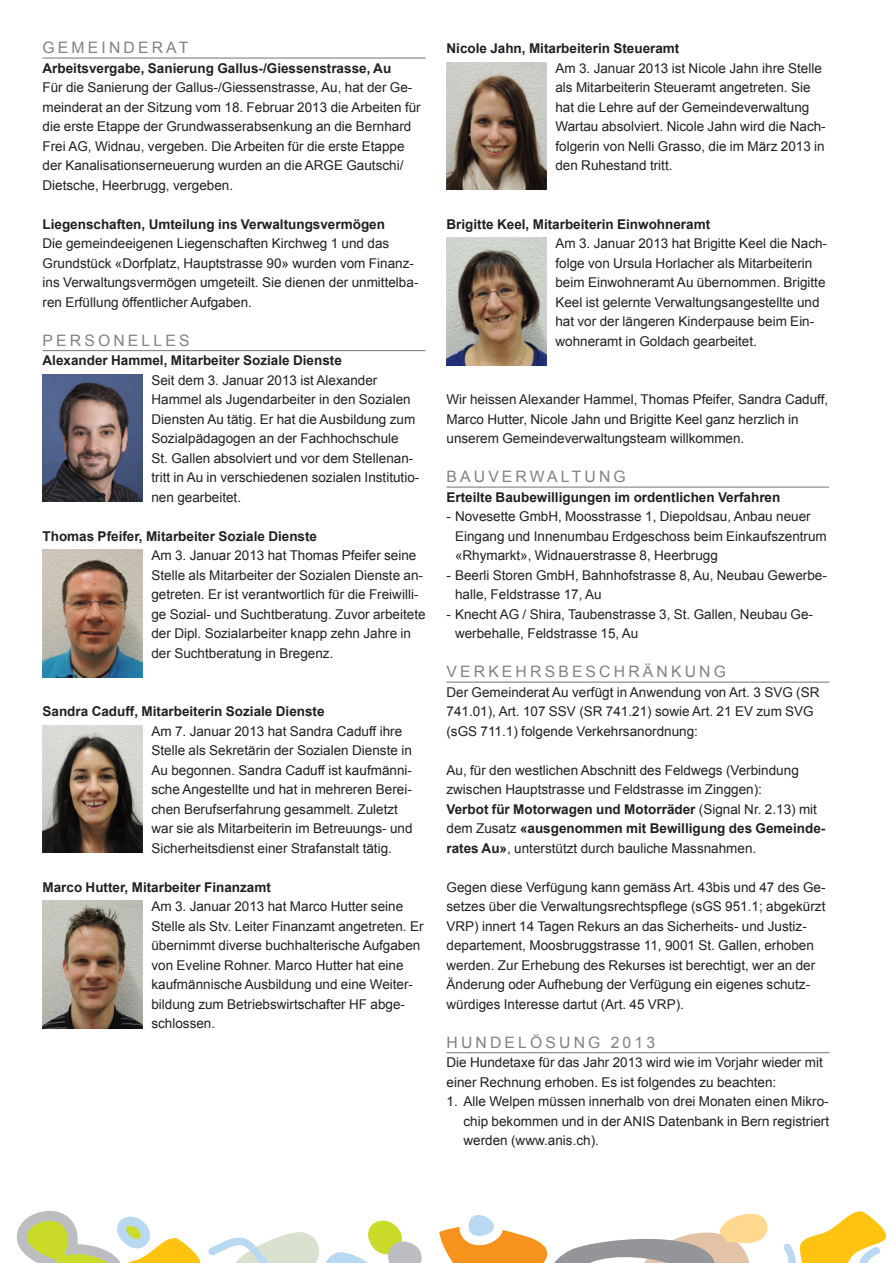
<style>
.page{position:relative;width:893px;height:1263px;background:#fff}
.page>*{position:absolute;margin:0;border:0;box-sizing:border-box;transform-origin:0 0}
.Rubrikentitel{font:15.75px "Arial";letter-spacing:.2em;color:#808285}
.Grundtext{font:13.5px/19.5px "Arial";color:#231f20}
.Grundtext_Auszeichnu{font:700 13.5px "Arial";color:#231f20}
.Grundtext-2{font:700 13.5px/19.5px "Arial";color:#231f20}
.s1{font-weight:400}
</style>
<div class="page">
<svg style="left:16px;top:1211px;width:185px;height:52px"></svg>
<svg style="left:208px;top:1220px;width:214px;height:43px"></svg>
<svg style="left:439px;top:1211px;width:448px;height:52px"></svg>
<hr style="left:43px;top:57px;width:383px;height:2px;background:#808285">
<hr style="left:43px;top:350px;width:383px;height:1px;background:#808285">
<hr style="left:446px;top:486px;width:383px;height:2px;background:#808285">
<hr style="left:446px;top:681px;width:383px;height:2px;background:#808285">
<hr style="left:446px;top:1052px;width:383px;height:1px;background:#808285">
<img style="left:43px;top:374px;width:100px;height:128px">
<img style="left:43px;top:550px;width:100px;height:127px">
<img style="left:43px;top:725px;width:100px;height:128px">
<img style="left:43px;top:901px;width:100px;height:127px">
<img style="left:446px;top:62px;width:101px;height:128px">
<img style="left:446px;top:238px;width:101px;height:127px">
<p class="Rubrikentitel" style="left:43px;top:37px;width:147px">GEMEINDERAT</p>
<p class="Grundtext_Auszeichnu" style="left:43px;top:59px;width:350px">Arbeitsvergabe, Sanierung Gallus-/Giessenstrasse, Au</p>
<p class="Grundtext" style="left:43px;top:78px;width:380px">Für die Sanierung der Gallus-/Giessenstrasse, Au, hat der Ge&shy;meinderat an der Sitzung vom 18. Februar 2013 die Arbeiten für die erste Etappe der Grundwasserabsenkung an die Bernhard Frei AG, Widnau, vergeben. Die Arbeiten für die erste Etappe der Kanalisationserneuerung wurden an die ARGE Gautschi/ Dietsche, Heerbrugg, vergeben.</p>
<p class="Grundtext_Auszeichnu" style="left:43px;top:215px;width:344px">Liegenschaften, Umteilung ins Verwaltungsvermögen</p>
<p class="Grundtext" style="left:43px;top:234px;width:377px">Die gemeindeeigenen Liegenschaften Kirchweg 1 und das Grundstück «Dorfplatz, Hauptstrasse 90» wurden vom Finanz&shy;ins Verwaltungsvermögen umgeteilt. Sie dienen der unmittelba&shy;ren Erfüllung öffentlicher Aufgaben.</p>
<p class="Rubrikentitel" style="left:43px;top:330px;width:149px">PERSONELLES</p>
<p class="Grundtext_Auszeichnu" style="left:43px;top:351px;width:301px">Alexander Hammel, Mitarbeiter Soziale Dienste</p>
<p class="Grundtext" style="left:151px;top:370px;width:269px">Seit dem 3. Januar 2013 ist Alexander Hammel als Jugendarbeiter in den Sozialen Diensten Au tätig. Er hat die Ausbildung zum Sozialpädagogen an der Fachhochschule<br>St. Gallen absolviert und vor dem Stellenan&shy;tritt in Au in verschiedenen sozialen Institutio&shy;nen gearbeitet.</p>
<p class="Grundtext_Auszeichnu" style="left:43px;top:527px;width:276px">Thomas Pfeifer, Mitarbeiter Soziale Dienste</p>
<p class="Grundtext" style="left:151px;top:546px;width:276px">Am 3. Januar 2013 hat Thomas Pfeifer seine Stelle als Mitarbeiter der Sozialen Dienste an&shy;getreten. Er ist verantwortlich für die Freiwilli&shy;ge Sozial- und Suchtberatung. Zuvor arbeitete der Dipl. Sozialarbeiter knapp zehn Jahre in der Suchtberatung in Bregenz.</p>
<p class="Grundtext_Auszeichnu" style="left:43px;top:702px;width:284px">Sandra Caduff, Mitarbeiterin Soziale Dienste</p>
<p class="Grundtext" style="left:151px;top:721px;width:263px">Am 7. Januar 2013 hat Sandra Caduff ihre Stelle als Sekretärin der Sozialen Dienste in Au begonnen. Sandra Caduff ist kaufmänni&shy;sche Angestellte und hat in mehreren Berei&shy;chen Berufserfahrung gesammelt. Zuletzt war sie als Mitarbeiterin im Betreuungs- und Sicherheitsdienst einer Strafanstalt tätig.</p>
<p class="Grundtext_Auszeichnu" style="left:43px;top:878px;width:230px">Marco Hutter, Mitarbeiter Finanzamt</p>
<p class="Grundtext" style="left:151px;top:897px;width:274px">Am 3. Januar 2013 hat Marco Hutter seine Stelle als Stv. Leiter Finanzamt angetreten. Er übernimmt diverse buchhalterische Aufgaben von Eveline Rohner. Marco Hutter hat eine kaufmännische Ausbildung und eine Weiter&shy;bildung zum Betriebswirtschafter HF abge&shy;schlossen.</p>
<p class="Grundtext_Auszeichnu" style="left:446px;top:39px;width:234px">Nicole Jahn, Mitarbeiterin Steueramt</p>
<p class="Grundtext" style="left:555px;top:58px;width:272px">Am 3. Januar 2013 ist Nicole Jahn ihre Stelle als Mitarbeiterin Steueramt angetreten. Sie hat die Lehre auf der Gemeindeverwaltung Wartau absolviert. Nicole Jahn wird die Nach&shy;folgerin von Nelli Grasso, die im März 2013 in den Ruhestand tritt.</p>
<p class="Grundtext_Auszeichnu" style="left:446px;top:215px;width:265px">Brigitte Keel, Mitarbeiterin Einwohneramt</p>
<p class="Grundtext" style="left:555px;top:234px;width:273px">Am 3. Januar 2013 hat Brigitte Keel die Nach&shy;folge von Ursula Horlacher als Mitarbeiterin beim Einwohneramt Au übernommen. Brigitte Keel ist gelernte Verwaltungsangestellte und hat vor der längeren Kinderpause beim Ein&shy;wohneramt in Goldach gearbeitet.</p>
<p class="Grundtext" style="left:446px;top:390px;width:383px">Wir heissen Alexander Hammel, Thomas Pfeifer, Sandra Caduff,<br>Marco Hutter, Nicole Jahn und Brigitte Keel ganz herzlich in unserem Gemeindeverwaltungsteam willkommen.</p>
<p class="Rubrikentitel" style="left:446px;top:466px;width:181px">BAUVERWALTUNG</p>
<p class="Grundtext_Auszeichnu" style="left:446px;top:488px;width:335px">Erteilte Baubewilligungen im ordentlichen Verfahren</p>
<p class="Grundtext" style="left:455px;top:507px;width:373px;text-indent:-9px">- Novesette GmbH, Moosstrasse 1, Diepoldsau, Anbau neuer<br>Eingang und Innenumbau Erdgeschoss beim Einkaufszentrum «Rhymarkt», Widnauerstrasse 8, Heerbrugg</p>
<p class="Grundtext" style="left:455px;top:565px;width:373px;text-indent:-9px">- Beerli Storen GmbH, Bahnhofstrasse 8, Au, Neubau Gewerbe&shy;halle, Feldstrasse 17, Au</p>
<p class="Grundtext" style="left:455px;top:604px;width:360px;text-indent:-9px">- Knecht AG / Shira, Taubenstrasse 3, St. Gallen, Neubau Ge&shy;werbehalle, Feldstrasse 15, Au</p>
<p class="Rubrikentitel" style="left:446px;top:661px;width:281px">VERKEHRSBESCHRÄNKUNG</p>
<p class="Grundtext" style="left:446px;top:682px;width:374px">Der Gemeinderat Au verfügt in Anwendung von Art. 3 SVG (SR<br>741.01), Art. 107 SSV (SR 741.21) sowie Art. 21 EV zum SVG (sGS 711.1) folgende Verkehrsanordnung:</p>
<p class="Grundtext" style="left:446px;top:760px;width:354px">Au, für den westlichen Abschnitt des Feldwegs (Verbindung zwischen Hauptstrasse und Feldstrasse im Zinggen):</p>
<p class="Grundtext-2" style="left:446px;top:800px;width:380px">Verbot für Motorwagen und Motorräder <span class="s1">(Signal Nr. 2.13) mit dem Zusatz</span> «ausgenommen mit Bewilligung des Gemeinde&shy;rates Au»<span class="s1">, unterstützt durch bauliche Massnahmen.</span></p>
<p class="Grundtext" style="left:446px;top:877px;width:381px">Gegen diese Verfügung kann gemäss Art. 43bis und 47 des Ge&shy;setzes über die Verwaltungsrechtspflege (sGS 951.1; abgekürzt VRP) innert 14 Tagen Rekurs an das Sicherheits- und Justiz&shy;departement, Moosbruggstrasse 11, 9001 St. Gallen, erhoben werden. Zur Erhebung des Rekurses ist berechtigt, wer an der Änderung oder Aufhebung der Verfügung ein eigenes schutz&shy;würdiges Interesse dartut (Art. 45 VRP).</p>
<p class="Rubrikentitel" style="left:446px;top:1032px;width:210px">HUNDELÖSUNG 2013</p>
<p class="Grundtext" style="left:446px;top:1053px;width:378px">Die Hundetaxe für das Jahr 2013 wird wie im Vorjahr wieder mit einer Rechnung erhoben. Es ist folgendes zu beachten:</p>
<p class="Grundtext" style="left:463px;top:1092px;width:367px;text-align:justify;text-indent:-17px">1. Alle Welpen müssen innerhalb von drei Monaten einen Mikro&shy;chip bekommen und in der ANIS Datenbank in Bern registriert werden (www.anis.ch).</p>
</div>
